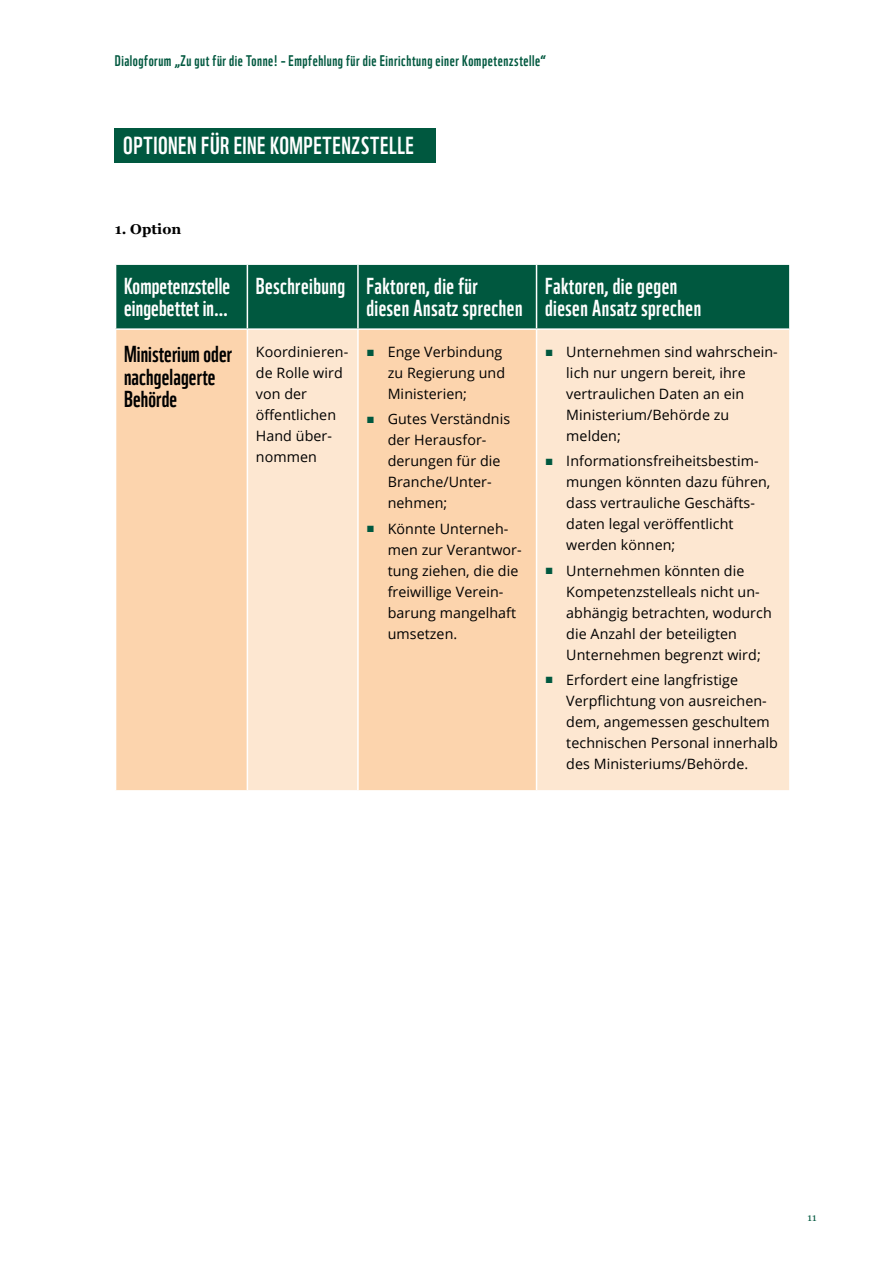
<style>
.page{position:relative;width:893px;height:1263px;background:#fff}
.page>*{position:absolute;margin:0;border:0;box-sizing:border-box;transform-origin:0 0}
.t1{font:24px "WWF";letter-spacing:.025em;color:#fff}
.t2{font:22.5px/22.5px "WWF";letter-spacing:.02em;color:#fff}
.t3{font:22.5px/22.5px "WWF";letter-spacing:.005em;color:#000}
.t4{font:15px "WWF";letter-spacing:.035em;color:#00583f}
.t5{font:14.25px/21px "Open Sans";letter-spacing:.005em;color:#000}
.t6{font:700 14.25px "Georgia";letter-spacing:.005em;color:#000}
.t7{font:10.5px "Georgia";color:#00583f}
.s1{font-family:"Arial";font-size:13.5px;color:#00583f}
</style>
<div class="page">
<div style="left:116px;top:265px;width:673px;height:63px;background:#00583f"></div>
<div style="left:116px;top:330px;width:131px;height:460px;background:#fcd4ad"></div>
<svg style="left:248px;top:330px;width:541px;height:460px;background:#fce0c5"></svg>
<hr style="left:247px;top:265px;width:1px;height:63px;background:#fff">
<hr style="left:357px;top:265px;width:2px;height:63px;background:#fff">
<hr style="left:536px;top:265px;width:1px;height:63px;background:#fff">
<hr style="left:357px;top:330px;width:2px;height:460px;background:#fff">
<hr style="left:536px;top:330px;width:1px;height:460px;background:#fff">
<div style="left:115px;top:128px;width:321px;height:35px;background:#00583f"></div>
<p class="t4" style="left:115px;top:49px;width:433px">Dialogforum „Zu gut für die Tonne! – Empfehlung für die Einrichtung einer Kompetenzstelle“</p>
<h1 class="t1" style="left:123px;top:127px;width:292px">OPTIONEN FÜR EINE KOMPETENZSTELLE</h1>
<p class="t6" style="left:115px;top:218px;width:68px">1. Option</p>
<h2 class="t2" style="left:124px;top:272px;width:108px">Kompetenzstelle eingebettet in…</h2>
<h2 class="t2" style="left:366px;top:272px;width:158px;text-indent:-111px">Beschreibung Faktoren, die für diesen Ansatz sprechen</h2>
<h2 class="t2" style="left:545px;top:272px;width:158px">Faktoren, die gegen diesen Ansatz sprechen</h2>
<h2 class="t3" style="left:124px;top:341px;width:110px">Ministerium oder nachgelagerte<br>Behörde</h2>
<p class="t5" style="left:256px;top:341px;width:94px">Koordinieren&shy;de Rolle wird von der öffentlichen<br>Hand über&shy;nommen</p>
<p class="t5" style="left:388px;top:341px;width:119px;text-indent:-21px"><span class="s1">■</span> Enge Verbindung zu Regierung und<br>Ministerien;</p>
<p class="t5" style="left:566px;top:341px;width:213px;text-indent:-21px"><span class="s1">■</span> Unternehmen sind wahrschein&shy;lich nur ungern bereit, ihre vertraulichen Daten an ein<br>Ministerium/Behörde zu melden;</p>
<p class="t5" style="left:566px;top:450px;width:206px;text-indent:-21px"><span class="s1">■</span> Informationsfreiheitsbestim&shy;mungen könnten dazu führen, dass vertrauliche Geschäfts&shy;daten legal veröffentlicht werden können;</p>
<p class="t5" style="left:566px;top:559px;width:207px;text-indent:-21px"><span class="s1">■</span> Unternehmen könnten die<br>Kompetenzstelleals nicht un&shy;abhängig betrachten, wodurch die Anzahl der beteiligten<br>Unternehmen begrenzt wird;</p>
<p class="t5" style="left:566px;top:669px;width:213px;text-indent:-21px"><span class="s1">■</span> Erfordert eine langfristige<br>Verpflichtung von ausreichen&shy;dem, angemessen geschultem technischen Personal innerhalb des Ministeriums/Behörde.</p>
<p class="t5" style="left:388px;top:408px;width:124px;text-indent:-21px"><span class="s1">■</span> Gutes Verständnis der Herausfor&shy;derungen für die<br>Branche/Unter&shy;nehmen;</p>
<p class="t5" style="left:388px;top:517px;width:135px;text-indent:-21px"><span class="s1">■</span> Könnte Unterneh&shy;men zur Verantwor&shy;tung ziehen, die die freiwillige Verein&shy;barung mangelhaft umsetzen.</p>
<p class="t7" style="left:807px;top:1209px;width:11px">11</p>
</div>
